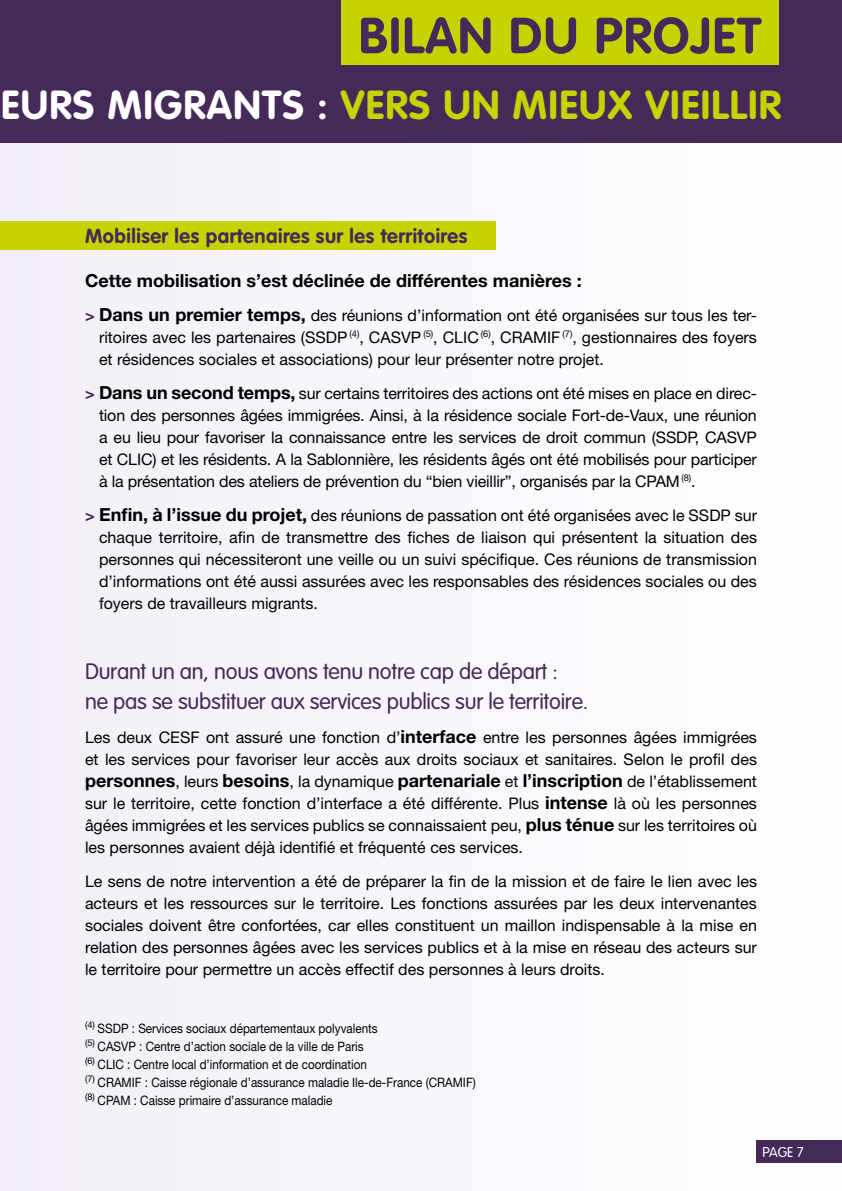
<style>
.page{position:relative;width:842px;height:1191px;background:#f9f7fb}
.page>*{position:absolute;margin:0;border:0;box-sizing:border-box;transform-origin:0 0}
.t1{font:700 50px "VAG Rounded";letter-spacing:.03em;color:#452958}
.t2{font:700 40px "VAG Rounded";letter-spacing:.03em;color:#c7d300}
.t3{font:300 22px/30px "VAG Rounded";letter-spacing:-.01em;color:#452958}
.t4{font:700 20px "VAG Rounded";letter-spacing:.025em;color:#452958}
.t5{font:700 18px "Helvetica Neue LT Std";color:#000}
.t6{font:16px/22px "Helvetica Neue LT Std";color:#000;text-align:justify}
.t7{font:300 14px "VAG Rounded";color:#fff}
.t8{font:13px/18px "Helvetica Neue LT Std";color:#000;scale:.9 1}
.s1{color:#fff}
.s2{font-weight:700;color:#452958}
.s3{font-weight:700;font-size:18px}
.s4{font-weight:400;font-size:16px}
</style>
<div class="page">
<div style="left:757px;top:1140px;width:85px;height:22px;background:#452958"></div>
<div style="left:0;top:0;width:842px;height:143px;background:#452958"></div>
<div style="left:0;top:222px;width:495px;height:28px;background:#c7d300"></div>
<div style="left:341px;top:0;width:438px;height:65px;background:#c7d300"></div>
<h1 class="t1" style="left:359px;top:6px;width:404px">BILAN DU PROJET</h1>
<h2 class="t2" style="left:1px;top:81px;width:781px"><span class="s1">EURS MIGRANTS :</span> VERS UN MIEUX VIEILLIR</h2>
<p class="t4" style="left:85px;top:224px;width:384px">Mobiliser les partenaires sur les territoires</p>
<p class="t5" style="left:85px;top:269px;width:498px">Cette mobilisation s’est déclinée de différentes manières :</p>
<p class="t6" style="left:99px;top:304px;width:659px;text-indent:-14px"><span class="s2">&gt;</span> <span class="s3">Dans un premier temps,</span> des réunions d’information ont été organisées sur tous les ter&shy;ritoires avec les partenaires (SSDP <sup>(4)</sup>, CASVP <sup>(5)</sup>, CLIC <sup>(6)</sup>, CRAMIF <sup>(7)</sup>, gestionnaires des foyers et résidences sociales et associations) pour leur présenter notre projet.</p>
<p class="t6" style="left:99px;top:382px;width:659px;text-indent:-14px"><span class="s2">&gt;</span> <span class="s3">Dans un second temps,</span> sur certains territoires des actions ont été mises en place en direc&shy;tion des personnes âgées immigrées. Ainsi, à la résidence sociale Fort-de-Vaux, une réunion a eu lieu pour favoriser la connaissance entre les services de droit commun (SSDP, CASVP et CLIC) et les résidents. A la Sablonnière, les résidents âgés ont été mobilisés pour participer à la présentation des ateliers de prévention du “bien vieillir”, organisés par la CPAM <sup>(8)</sup>.</p>
<p class="t6" style="left:99px;top:504px;width:659px;text-indent:-14px"><span class="s2">&gt;</span> <span class="s3">Enfin, à l’issue du projet,</span> des réunions de passation ont été organisées avec le SSDP sur chaque territoire, afin de transmettre des fiches de liaison qui présentent la situation des personnes qui nécessiteront une veille ou un suivi spécifique. Ces réunions de transmission d’informations ont été aussi assurées avec les responsables des résidences sociales ou des foyers de travailleurs migrants.</p>
<h3 class="t3" style="left:85px;top:656px;width:505px">Durant un an, nous avons tenu notre cap de départ :<br>ne pas se substituer aux services publics sur le territoire.</h3>
<p class="t6" style="left:85px;top:726px;width:673px">Les deux CESF ont assuré une fonction d’<span class="s3">interface</span> entre les personnes âgées immigrées et les services pour favoriser leur accès aux droits sociaux et sanitaires. Selon le profil des</p>
<p class="t5" style="left:85px;top:769px;width:673px">personnes<span class="s4">, leurs</span> besoins<span class="s4">, la dynamique</span> partenariale <span class="s4">et</span> l’inscription <span class="s4">de l’établissement</span></p>
<p class="t6" style="left:85px;top:792px;width:673px">sur le territoire, cette fonction d’interface a été différente. Plus <span class="s3">intense</span> là où les personnes âgées immigrées et les services publics se connaissaient peu, <span class="s3">plus ténue</span> sur les territoires où les personnes avaient déjà identifié et fréquenté ces services.</p>
<p class="t6" style="left:85px;top:870px;width:673px">Le sens de notre intervention a été de préparer la fin de la mission et de faire le lien avec les acteurs et les ressources sur le territoire. Les fonctions assurées par les deux intervenantes sociales doivent être confortées, car elles constituent un maillon indispensable à la mise en relation des personnes âgées avec les services publics et à la mise en réseau des acteurs sur le territoire pour permettre un accès effectif des personnes à leurs droits.</p>
<p class="t8" style="left:85px;top:1019px;width:436px"><sup>(4)</sup> SSDP : Services sociaux départementaux polyvalents<br><sup>(5)</sup> CASVP : Centre d’action sociale de la ville de Paris<br><sup>(6)</sup> CLIC : Centre local d’information et de coordination<br><sup>(7)</sup> CRAMIF : Caisse régionale d’assurance maladie Ile-de-France (CRAMIF) <sup>(8)</sup> CPAM : Caisse primaire d’assurance maladie</p>
<p class="t7" style="left:763px;top:1143px;width:43px">PAGE 7</p>
</div>
